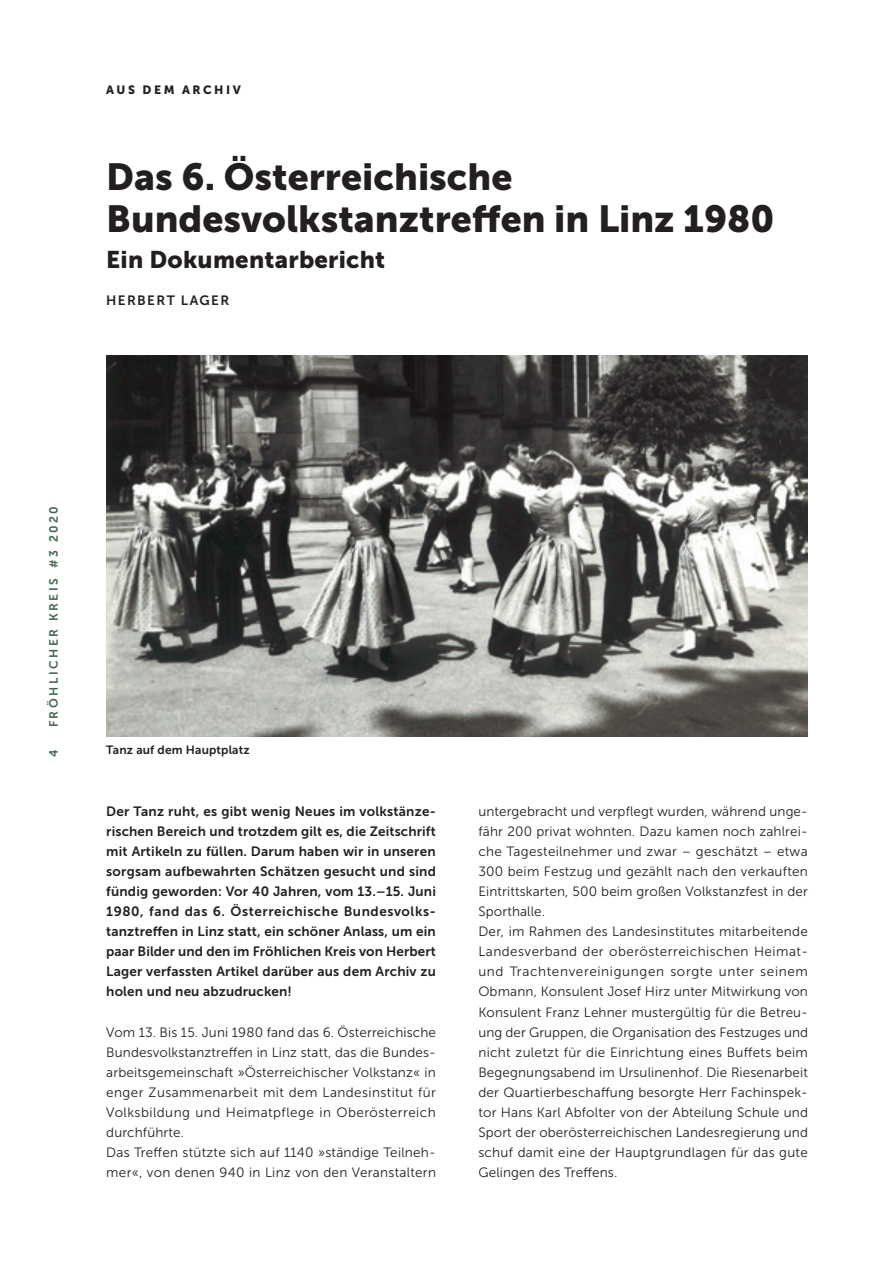
<style>
.page{position:relative;width:893px;height:1263px;background:#fff}
.page>*{position:absolute;margin:0;border:0;box-sizing:border-box;transform-origin:0 0}
.headline_25_28{font:37.5px/42px "Museo Sans 900";color:#231f20}
.subheadline_14_18{font:24px "Museo Sans 900";letter-spacing:.01em;color:#231f20}
.fliesstext_block{font:13.5px/20px "Museo Sans 300";letter-spacing:.015em;color:#231f20;text-align:justify}
.fliesstext_block-2{font:13.5px/20.1px "Museo Sans 700";letter-spacing:.01em;color:#231f20;text-align:justify}
.autorenzeile{font:13.5px "Museo Sans 700";letter-spacing:.1em;color:#231f20}
.t1{font:12px "Museo Sans 700";letter-spacing:.21em;color:#41664e}
.bildunterschrift{font:12px "Museo Sans 700";letter-spacing:.01em;color:#231f20}
.kategorie{font:12px "Museo Sans 900";letter-spacing:.21em;color:#231f20}
</style>
<div class="page">
<img style="left:106px;top:356px;width:702px;height:380px">
<p class="kategorie" style="left:106px;top:83px;width:136px">AUS DEM ARCHIV</p>
<p class="headline_25_28" style="left:106px;top:156px;width:670px">Das 6. Österreichische<br>Bundesvolkstanztreffen in Linz 1980</p>
<p class="subheadline_14_18" style="left:106px;top:246px;width:280px">Ein Dokumentarbericht</p>
<p class="autorenzeile" style="left:106px;top:292px;width:124px">HERBERT LAGER</p>
<p class="t1" style="left:47px;top:727px;width:223px;rotate:-90deg">FRÖHLICHER KREIS #3 2020</p>
<p class="t1" style="left:47px;top:757px;width:9px;rotate:-90deg">4</p>
<p class="bildunterschrift" style="left:106px;top:743px;width:145px">Tanz auf dem Hauptplatz</p>
<p class="fliesstext_block-2" style="left:106px;top:801px;width:331px">Der Tanz ruht, es gibt wenig Neues im volkstänze&shy;rischen Bereich und trotzdem gilt es, die Zeitschrift mit Artikeln zu füllen. Darum haben wir in unseren sorgsam aufbewahrten Schätzen gesucht und sind fündig geworden: Vor 40 Jahren, vom 13.–15. Juni 1980, fand das 6. Österreichische Bundesvolks&shy;tanztreffen in Linz statt, ein schöner Anlass, um ein paar Bilder und den im Fröhlichen Kreis von Herbert Lager verfassten Artikel darüber aus dem Archiv zu holen und neu abzudrucken!</p>
<p class="fliesstext_block" style="left:106px;top:1022px;width:331px">Vom 13. Bis 15. Juni 1980 fand das 6. Österreichische Bundesvolkstanztreffen in Linz statt, das die Bundes&shy;arbeitsgemeinschaft »Österreichischer Volkstanz« in enger Zusammenarbeit mit dem Landesinstitut für Volksbildung und Heimatpflege in Oberösterreich durchführte.</p>
<p class="fliesstext_block" style="left:106px;top:1142px;width:331px">Das Treffen stützte sich auf 1140 »ständige Teilneh&shy;mer«, von denen 940 in Linz von den Veranstaltern</p>
<p class="fliesstext_block" style="left:478px;top:802px;width:331px">untergebracht und verpflegt wurden, während unge&shy;fähr 200 privat wohnten. Dazu kamen noch zahlrei&shy;che Tagesteilnehmer und zwar – geschätzt – etwa 300 beim Festzug und gezählt nach den verkauften Eintrittskarten, 500 beim großen Volkstanzfest in der Sporthalle.</p>
<p class="fliesstext_block" style="left:478px;top:922px;width:331px">Der, im Rahmen des Landesinstitutes mitarbeitende Landesverband der oberösterreichischen Heimat&shy;und Trachtenvereinigungen sorgte unter seinem Obmann, Konsulent Josef Hirz unter Mitwirkung von Konsulent Franz Lehner mustergültig für die Betreu&shy;ung der Gruppen, die Organisation des Festzuges und nicht zuletzt für die Einrichtung eines Buffets beim Begegnungsabend im Ursulinenhof. Die Riesenarbeit der Quartierbeschaffung besorgte Herr Fachinspek&shy;tor Hans Karl Abfolter von der Abteilung Schule und Sport der oberösterreichischen Landesregierung und schuf damit eine der Hauptgrundlagen für das gute Gelingen des Treffens.</p>
</div>
